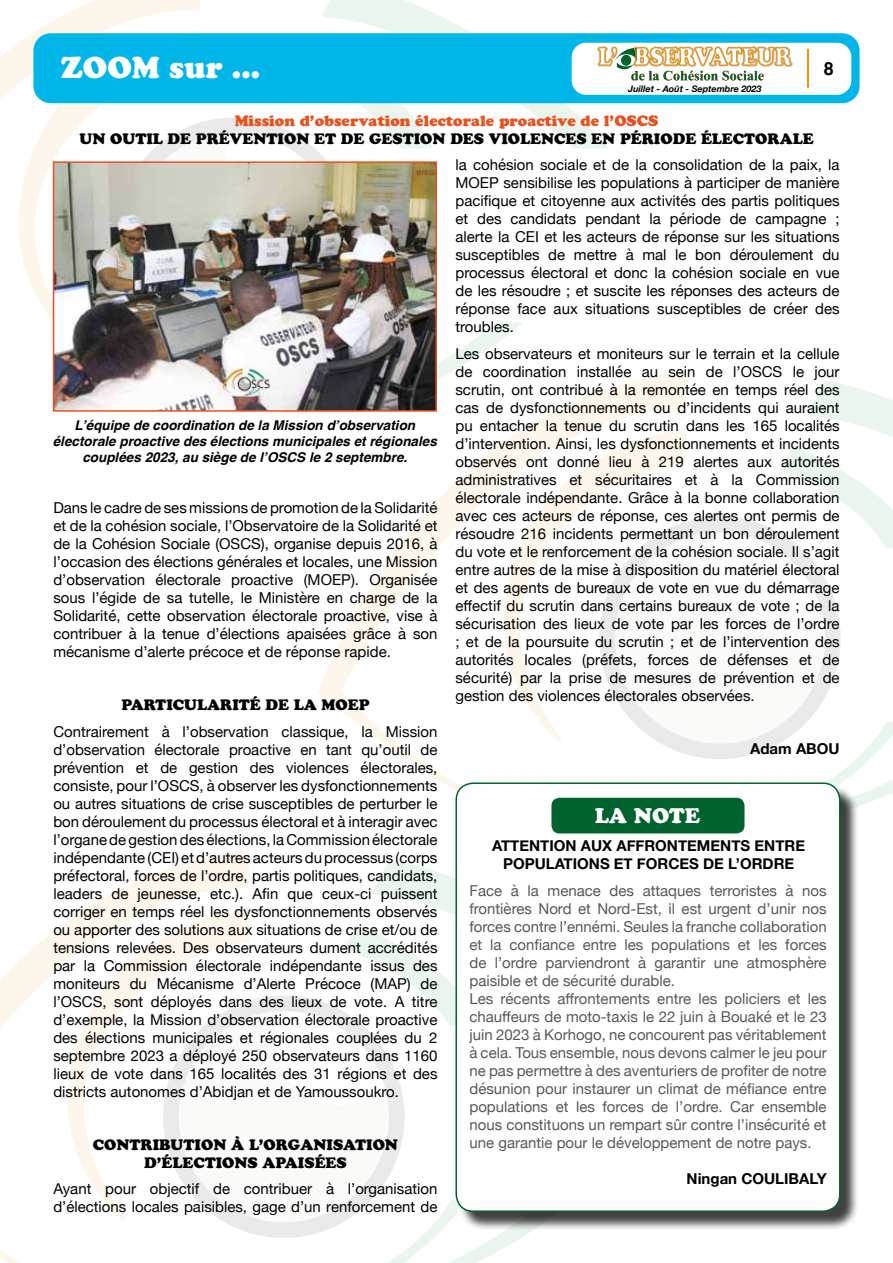
<style>
.page{position:relative;width:893px;height:1263px;background:#fff}
.page>*{position:absolute;margin:0;border:0;box-sizing:border-box;transform-origin:0 0}
.t1{font:30px "Cooper Black Std";color:#fff}
.t2{font:21px "Cooper Black Std";color:#fff}
.t3{font:700 18px "Helvetica";color:#000}
.t4{font:15px/18px "Helvetica Neue";color:#000;text-align:justify}
.t5{font:15px/18px "Helvetica Neue";color:#58585a}
.t6{font:15px/18px "Cooper Black Std";color:#000;text-align:center}
.t7{font:700 15px/18px "Helvetica Neue";color:#000;text-align:center}
.t8{font:15px "Cooper Black Std";color:#e8511e}
.t9{font:italic 700 13.5px/16.2px "Helvetica";color:#000;text-align:center}
.t10{font:italic 700 9px "Helvetica Neue";color:#000}
</style>
<div class="page">
<div style="left:33px;top:33px;width:826px;height:70px;background:#00b6e8;border-radius:17px"></div>
<div style="left:572px;top:43px;width:279px;height:52px;background:#fff;border-radius:14px"></div>
<hr style="left:807px;top:49px;width:1px;height:38px;background:#f39400">
<svg style="left:200px;top:0;width:593px;height:161px"></svg>
<div style="left:458px;top:785px;width:401px;height:446px;background:#000;opacity:.75"></div>
<div style="left:456px;top:783px;width:384px;height:428px;background:#fff;border-radius:17px"></div>
<div style="left:455px;top:782px;width:385px;height:430px;border:2px solid #00632e;border-radius:17px"></div>
<div style="left:551px;top:798px;width:193px;height:35px;background:#00632e;border-radius:8px"></div>
<img style="left:56px;top:164px;width:378px;height:245px">
<div style="left:53px;top:161px;width:384px;height:251px;border:2px solid #e8511e"></div>
<h1 class="t1" style="left:61px;top:50px;width:201px">ZOOM sur ...</h1>
<p class="t8" style="left:235px;top:112px;width:425px">Mission d’observation électorale proactive de l’OSCS</p>
<p class="t6" style="left:79px;top:130px;width:736px">UN OUTIL DE PRÉVENTION ET DE GESTION DES VIOLENCES EN PÉRIODE ÉLECTORALE</p>
<p class="t10" style="left:628px;top:82px;width:135px">Juillet - Août - Septembre 2023</p>
<p class="t3" style="left:824px;top:54px;width:12px">8</p>
<p class="t9" style="left:53px;top:417px;width:386px">L’équipe de coordination de la Mission d’observation électorale proactive des élections municipales et régionales couplées 2023, au siège de l’OSCS le 2 septembre.</p>
<p class="t4" style="left:53px;top:500px;width:386px">Dans le cadre de ses missions de promotion de la Solidarité et de la cohésion sociale, l’Observatoire de la Solidarité et de la Cohésion Sociale (OSCS), organise depuis 2016, à l’occasion des élections générales et locales, une Mission d’observation électorale proactive (MOEP). Organisée sous l’égide de sa tutelle, le Ministère en charge de la Solidarité, cette observation électorale proactive, vise à contribuer à la tenue d’élections apaisées grâce à son mécanisme d’alerte précoce et de réponse rapide.</p>
<p class="t6" style="left:121px;top:696px;width:250px">PARTICULARITÉ DE LA MOEP</p>
<p class="t4" style="left:53px;top:723px;width:386px">Contrairement à l’observation classique, la Mission d’observation électorale proactive en tant qu’outil de prévention et de gestion des violences électorales, consiste, pour l’OSCS, à observer les dysfonctionnements ou autres situations de crise susceptibles de perturber le bon déroulement du processus électoral et à interagir avec l’organe de gestion des élections, la Commission électorale indépendante (CEI) et d’autres acteurs du processus (corps préfectoral, forces de l’ordre, partis politiques, candidats, leaders de jeunesse, etc.). Afin que ceux-ci puissent corriger en temps réel les dysfonctionnements observés ou apporter des solutions aux situations de crise et/ou de tensions relevées. Des observateurs dument accrédités par la Commission électorale indépendante issus des moniteurs du Mécanisme d’Alerte Précoce (MAP) de l’OSCS, sont déployés dans des lieux de vote. A titre d’exemple, la Mission d’observation électorale proactive des élections municipales et régionales couplées du 2 septembre 2023 a déployé 250 observateurs dans 1160 lieux de vote dans 165 localités des 31 régions et des districts autonomes d’Abidjan et de Yamoussoukro.</p>
<p class="t6" style="left:93px;top:1135px;width:307px">CONTRIBUTION À L’ORGANISATION<br>D’ÉLECTIONS APAISÉES</p>
<p class="t4" style="left:53px;top:1181px;width:386px">Ayant pour objectif de contribuer à l’organisation d’élections locales paisibles, gage d’un renforcement de</p>
<p class="t4" style="left:455px;top:157px;width:386px">la cohésion sociale et de la consolidation de la paix, la MOEP sensibilise les populations à participer de manière pacifique et citoyenne aux activités des partis politiques et des candidats pendant la période de campagne ; alerte la CEI et les acteurs de réponse sur les situations susceptibles de mettre à mal le bon déroulement du processus électoral et donc la cohésion sociale en vue de les résoudre ; et suscite les réponses des acteurs de réponse face aux situations susceptibles de créer des troubles.</p>
<p class="t4" style="left:455px;top:345px;width:386px">Les observateurs et moniteurs sur le terrain et la cellule de coordination installée au sein de l’OSCS le jour scrutin, ont contribué à la remontée en temps réel des cas de dysfonctionnements ou d’incidents qui auraient pu entacher la tenue du scrutin dans les 165 localités d’intervention. Ainsi, les dysfonctionnements et incidents observés ont donné lieu à 219 alertes aux autorités administratives et sécuritaires et à la Commission électorale indépendante. Grâce à la bonne collaboration avec ces acteurs de réponse, ces alertes ont permis de résoudre 216 incidents permettant un bon déroulement du vote et le renforcement de la cohésion sociale. Il s’agit entre autres de la mise à disposition du matériel électoral et des agents de bureaux de vote en vue du démarrage effectif du scrutin dans certains bureaux de vote ; de la sécurisation des lieux de vote par les forces de l’ordre ; et de la poursuite du scrutin ; et de l’intervention des autorités locales (préfets, forces de défenses et de sécurité) par la prise de mesures de prévention et de gestion des violences électorales observées.</p>
<p class="t7" style="left:750px;top:740px;width:91px">Adam ABOU</p>
<h2 class="t2" style="left:595px;top:803px;width:107px">LA NOTE</h2>
<p class="t7" style="left:492px;top:837px;width:314px">ATTENTION AUX AFFRONTEMENTS ENTRE<br>POPULATIONS ET FORCES DE L’ORDRE</p>
<p class="t5" style="left:469px;top:882px;width:359px">Face à la menace des attaques terroristes à nos frontières Nord et Nord-Est, il est urgent d’unir nos forces contre l’ennémi. Seules la franche collaboration et la confiance entre les populations et les forces de l’ordre parviendront à garantir une atmosphère paisible et de sécurité durable.<br>Les récents affrontements entre les policiers et les chauffeurs de moto-taxis le 22 juin à Bouaké et le 23 juin 2023 à Korhogo, ne concourent pas véritablement à cela. Tous ensemble, nous devons calmer le jeu pour ne pas permettre à des aventuriers de profiter de notre désunion pour instaurer un climat de méfiance entre populations et les forces de l’ordre. Car ensemble nous constituons un rempart sûr contre l’insécurité et une garantie pour le développement de notre pays.</p>
<p class="t7" style="left:687px;top:1170px;width:142px">Ningan COULIBALY</p>
</div>
